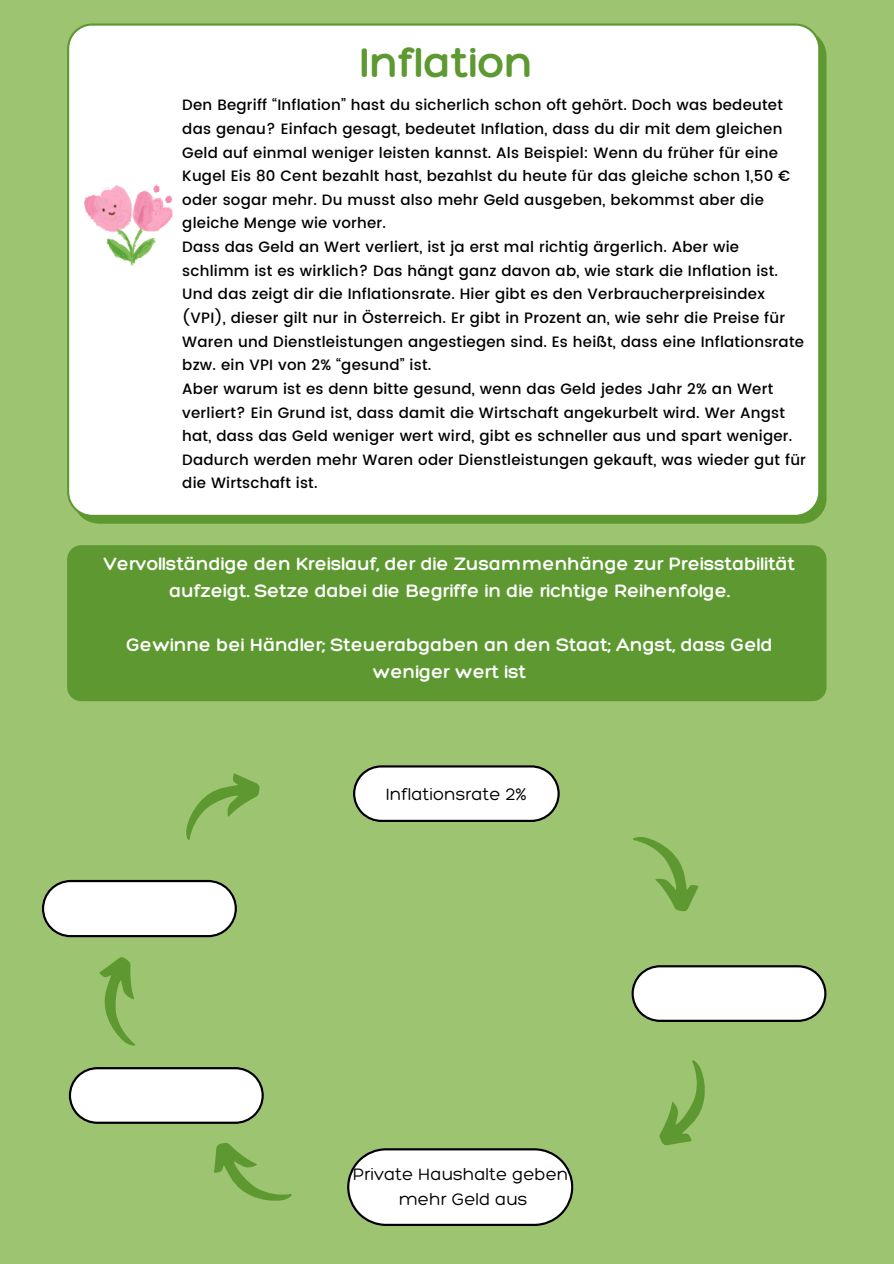
<style>
.page{position:relative;width:894px;height:1264px;background:#fff}
.page>*{position:absolute;margin:0;border:0;box-sizing:border-box;transform-origin:0 0}
.t1{font:300 45px "Hero";color:#5d9930}
.t2{font:300 19.5px/27px "Hero";color:#fff;text-align:center}
.t3{font:300 18px/24.8px "Hero";color:#000;text-align:center}
.t4{font:500 15px/23.7px "Poppins";letter-spacing:.015em;color:#000}
</style>
<div class="page">
<div style="left:0;top:0;width:893px;height:1263px;background:#9dc471"></div>
<div style="left:67px;top:23px;width:759px;height:500px;background:#fff"></div>
<div style="left:67px;top:545px;width:759px;height:156px;background:#5d9930;border-radius:14px"></div>
<img style="left:84px;top:184px;width:88px;height:81px">
<svg style="left:353px;top:765px;width:206px;height:57px;background:#e2e4e0"></svg>
<svg style="left:186px;top:773px;width:74px;height:67px"></svg>
<svg style="left:42px;top:879px;width:194px;height:58px;background:#e2e5df"></svg>
<svg style="left:69px;top:1067px;width:195px;height:56px;background:#e4e7e2"></svg>
<svg style="left:347px;top:1148px;width:226px;height:77px;background:#e9ebe5"></svg>
<svg style="left:631px;top:965px;width:195px;height:56px;background:#e5e7e2"></svg>
<svg style="left:99px;top:957px;width:36px;height:89px"></svg>
<svg style="left:214px;top:1143px;width:78px;height:58px"></svg>
<svg style="left:659px;top:1060px;width:46px;height:86px"></svg>
<svg style="left:633px;top:837px;width:66px;height:75px"></svg>
<p class="t1" style="left:360px;top:34px;width:175px">Inflation</p>
<p class="t4" style="left:182px;top:93px;width:609px">Den Begriff “Inflation” hast du sicherlich schon oft gehört. Doch was bedeutet das genau? Einfach gesagt, bedeutet Inflation, dass du dir mit dem gleichen Geld auf einmal weniger leisten kannst. Als Beispiel: Wenn du früher für eine Kugel Eis 80 Cent bezahlt hast, bezahlst du heute für das gleiche schon 1,50 € oder sogar mehr. Du musst also mehr Geld ausgeben, bekommst aber die gleiche Menge wie vorher.</p>
<p class="t4" style="left:182px;top:235px;width:623px">Dass das Geld an Wert verliert, ist ja erst mal richtig ärgerlich. Aber wie schlimm ist es wirklich? Das hängt ganz davon ab, wie stark die Inflation ist.<br>Und das zeigt dir die Inflationsrate. Hier gibt es den Verbraucherpreisindex (VPI), dieser gilt nur in Österreich. Er gibt in Prozent an, wie sehr die Preise für Waren und Dienstleistungen angestiegen sind. Es heißt, dass eine Inflationsrate bzw. ein VPI von 2% “gesund” ist.</p>
<p class="t4" style="left:182px;top:377px;width:625px">Aber warum ist es denn bitte gesund, wenn das Geld jedes Jahr 2% an Wert verliert? Ein Grund ist, dass damit die Wirtschaft angekurbelt wird. Wer Angst hat, dass das Geld weniger wert wird, gibt es schneller aus und spart weniger.<br>Dadurch werden mehr Waren oder Dienstleistungen gekauft, was wieder gut für die Wirtschaft ist.</p>
<h2 class="t2" style="left:104px;top:550px;width:692px">Vervollständige den Kreislauf, der die Zusammenhänge zur Preisstabilität aufzeigt. Setze dabei die Begriffe in die richtige Reihenfolge.</h2>
<h2 class="t2" style="left:126px;top:631px;width:647px">Gewinne bei Händler; Steuerabgaben an den Staat; Angst, dass Geld weniger wert ist</h2>
<p class="t3" style="left:386px;top:781px;width:142px">Inflationsrate 2%</p>
<p class="t3" style="left:353px;top:1161px;width:217px">Private Haushalte geben mehr Geld aus</p>
</div>
